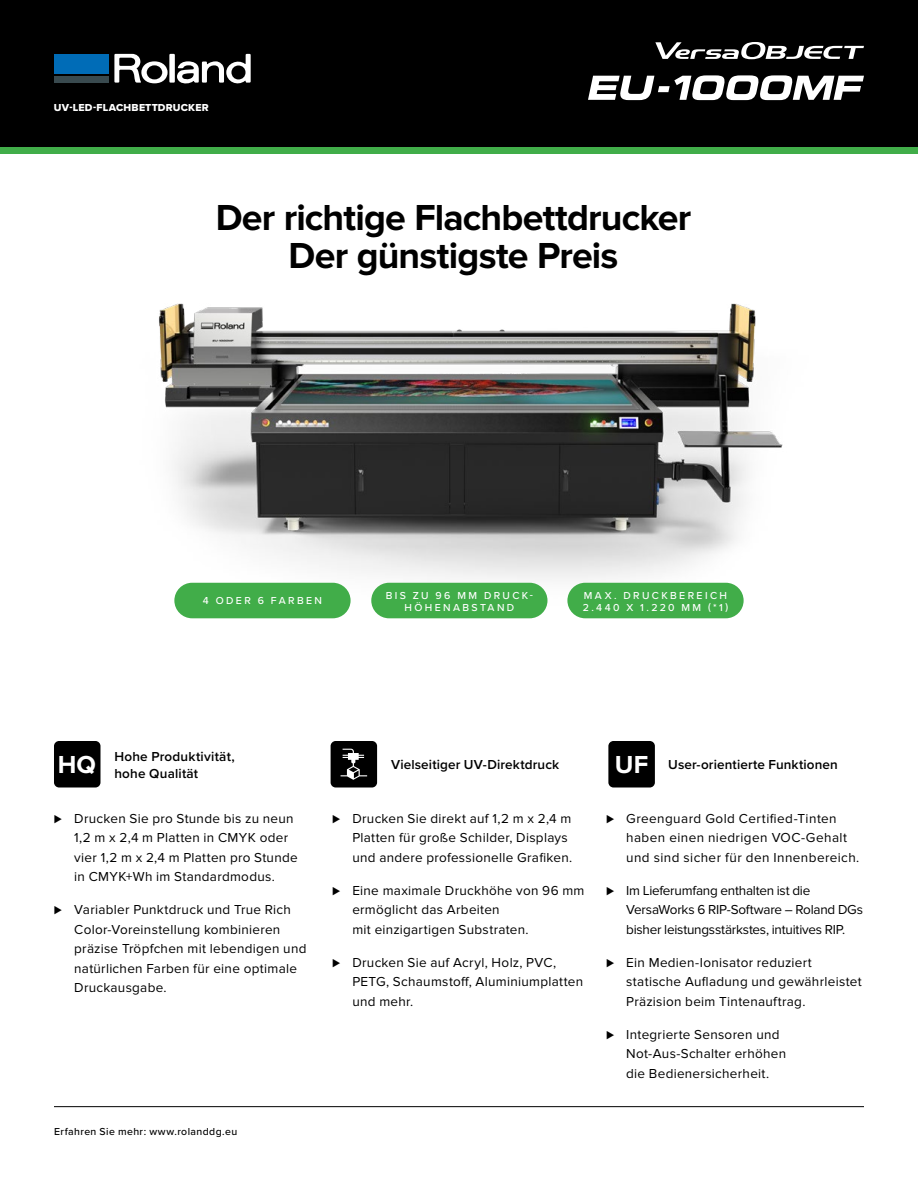
<style>
.page{position:relative;width:918px;height:1188px;background:#fff}
.page>*{position:absolute;margin:0;border:0;box-sizing:border-box;transform-origin:0 0}
.t1{font:700 37.5px/37.5px "Proxima Nova";letter-spacing:-.025em;color:#000;text-align:center}
.t2{font:13.5px/19.5px "Proxima Nova";letter-spacing:.02em;color:#000}
.t3{font:13.5px/19.5px "Proxima Nova";letter-spacing:-.02em;color:#000}
.t4{font:600 13.5px/16.2px "Proxima Nova";letter-spacing:.01em;color:#000}
.t5{font:500 10.5px/12px "Proxima Nova";letter-spacing:.225em;color:#fff;text-align:center}
.t6{font:500 10.5px "Proxima Nova";letter-spacing:.04em;color:#000}
.t7{font:10.5px "Proxima Nova Extrabld";letter-spacing:.02em;color:#fff}
.s1{font-weight:700;font-size:25.5px;color:#fff}
</style>
<div class="page">
<img style="left:159px;top:303px;width:624px;height:316px">
<div style="left:0;top:0;width:918px;height:147px;background:#000"></div>
<div style="left:0;top:147px;width:918px;height:7px;background:#41ad49"></div>
<div style="left:174px;top:583px;width:177px;height:35px;background:#41ad49;border-radius:18px"></div>
<div style="left:371px;top:583px;width:176px;height:35px;background:#41ad49;border-radius:18px"></div>
<div style="left:567px;top:583px;width:177px;height:35px;background:#41ad49;border-radius:18px"></div>
<div style="left:608px;top:741px;width:47px;height:47px;background:#000;border-radius:5px"></div>
<hr style="left:54px;top:1106px;width:810px;height:1px;background:#000101">
<div style="left:169px;top:54px;width:6px;height:29px;background:#fff"></div>
<svg style="left:177px;top:54px;width:74px;height:30px"></svg>
<svg style="left:114px;top:54px;width:54px;height:29px"></svg>
<div style="left:54px;top:76px;width:55px;height:7px;background:#394a4f"></div>
<div style="left:54px;top:54px;width:55px;height:19px;background:#006cb7"></div>
<div style="left:54px;top:741px;width:46px;height:47px;background:#000;border-radius:5px"></div>
<div style="left:331px;top:741px;width:46px;height:47px;background:#000;border-radius:5px"></div>
<svg style="left:341px;top:749px;width:26px;height:31px"></svg>
<svg style="left:588px;top:75px;width:276px;height:25px"></svg>
<svg style="left:655px;top:42px;width:209px;height:17px"></svg>
<p class="t7" style="left:54px;top:99px;width:156px">UV-LED-FLACHBETTDRUCKER</p>
<h1 class="t1" style="left:216px;top:200px;width:477px">Der richtige Flachbettdrucker<br>Der günstigste Preis</h1>
<p class="t5" style="left:203px;top:594px;width:121px">4 ODER 6 FARBEN</p>
<p class="t5" style="left:386px;top:589px;width:149px">BIS ZU 96 MM DRUCK-<br>HÖHENABSTAND</p>
<p class="t5" style="left:583px;top:589px;width:147px;text-align:left">MAX. DRUCKBEREICH<br>2.440 X 1.220 MM (*1)</p>
<p class="t4" style="left:58px;top:748px;width:179px;text-indent:57px">Hohe Produktivität,<br><sup>HQ</sup> hohe Qualität</p>
<p class="t4" style="left:391px;top:756px;width:170px">Vielseitiger UV-Direktdruck</p>
<p class="t2" style="left:74px;top:809px;width:225px;text-indent:-20px">⊲ Drucken Sie pro Stunde bis zu neun<br>1,2 m x 2,4 m Platten in CMYK oder vier 1,2 m x 2,4 m Platten pro Stunde in CMYK+Wh im Standardmodus.</p>
<p class="t2" style="left:74px;top:900px;width:234px;text-indent:-20px">⊲ Variabler Punktdruck und True Rich<br>Color-Voreinstellung kombinieren präzise Tröpfchen mit lebendigen und natürlichen Farben für eine optimale<br>Druckausgabe.</p>
<p class="t2" style="left:352px;top:809px;width:221px;text-indent:-20px">⊲ Drucken Sie direkt auf 1,2 m x 2,4 m<br>Platten für große Schilder, Displays und andere professionelle Grafiken.</p>
<p class="t2" style="left:352px;top:881px;width:234px;text-indent:-20px">⊲ Eine maximale Druckhöhe von 96 mm ermöglicht das Arbeiten<br>mit einzigartigen Substraten.</p>
<p class="t2" style="left:352px;top:953px;width:232px;text-indent:-20px">⊲ Drucken Sie auf Acryl, Holz, PVC,<br>PETG, Schaumstoff, Aluminiumplatten und mehr.</p>
<p class="t6" style="left:54px;top:1123px;width:185px">Erfahren Sie mehr: www.rolanddg.eu</p>
<p class="t4" style="left:615px;top:756px;width:225px"><span class="s1">UF</span> User-orientierte Funktionen</p>
<p class="t2" style="left:626px;top:809px;width:235px;text-indent:-20px">⊲ Greenguard Gold Certified-Tinten haben einen niedrigen VOC-Gehalt und sind sicher für den Innenbereich.</p>
<p class="t3" style="left:626px;top:881px;width:238px;text-indent:-20px">⊲ Im Lieferumfang enthalten ist die<br>VersaWorks 6 RIP-Software – Roland DGs bisher leistungsstärkstes, intuitives RIP.</p>
<p class="t2" style="left:626px;top:953px;width:237px;text-indent:-20px">⊲ Ein Medien-Ionisator reduziert statische Aufladung und gewährleistet<br>Präzision beim Tintenauftrag.</p>
<p class="t2" style="left:626px;top:1025px;width:161px;text-indent:-20px">⊲ Integrierte Sensoren und<br>Not-Aus-Schalter erhöhen die Bedienersicherheit.</p>
</div>
